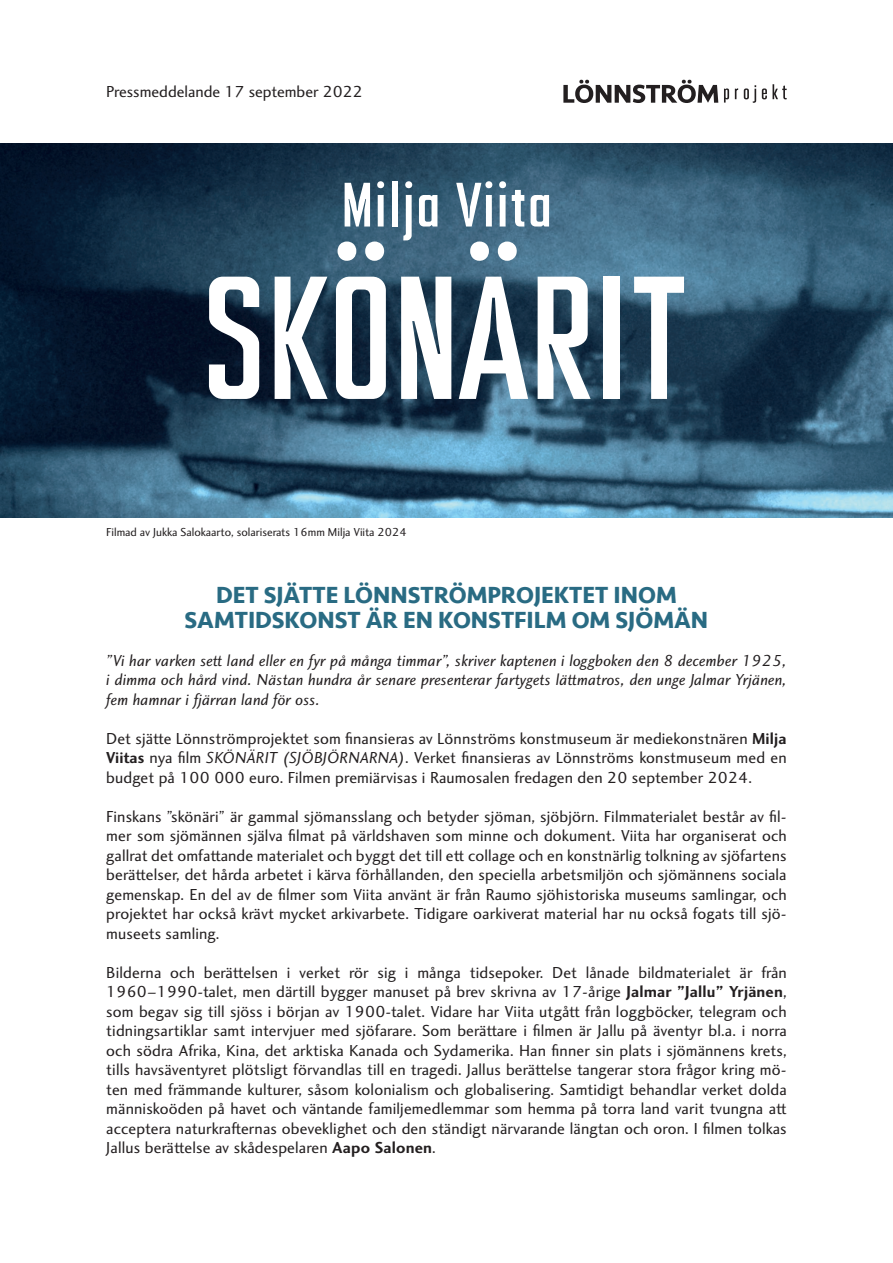
<style>
.page{position:relative;width:893px;height:1263px;background:#fff}
.page>*{position:absolute;margin:0;border:0;box-sizing:border-box;transform-origin:0 0}
.t1{font:58.35px "Ampero";letter-spacing:.02em;color:#fff}
.t2{font:700 24px/25.5px "Seravek";color:#296b83;text-align:center}
.t3{font:16.5px/19.5px "Charlotte Sans Std";letter-spacing:.01em;color:#231f20;text-align:justify}
.t4{font:italic 16.5px/19.5px "Charlotte Sans Std";letter-spacing:.01em;color:#231f20;text-align:justify}
.t5{font:12px "Charlotte Sans Std";color:#231f20}
.s1{font-weight:700}
.s2{font-style:italic}
</style>
<div class="page">
<img style="left:0;top:144px;width:893px;height:374px">
<svg style="left:209px;top:277px;width:50px;height:122px"></svg>
<svg style="left:275px;top:277px;width:53px;height:122px"></svg>
<svg style="left:336px;top:241px;width:50px;height:158px"></svg>
<svg style="left:401px;top:277px;width:50px;height:122px"></svg>
<svg style="left:459px;top:241px;width:69px;height:158px"></svg>
<svg style="left:538px;top:277px;width:53px;height:122px"></svg>
<div style="left:603px;top:277px;width:16px;height:122px;background:#fff"></div>
<svg style="left:634px;top:277px;width:50px;height:122px"></svg>
<svg style="left:563px;top:80px;width:155px;height:23px"></svg>
<svg style="left:724px;top:88px;width:5px;height:15px"></svg>
<svg style="left:735px;top:88px;width:3px;height:11px"></svg>
<svg style="left:744px;top:85px;width:12px;height:18px"></svg>
<svg style="left:762px;top:84px;width:25px;height:15px"></svg>
<p class="t3" style="left:106px;top:82px;width:258px">Pressmeddelande 17 september 2022</p>
<h1 class="t1" style="left:341px;top:167px;width:212px">Milja Viita</h1>
<p class="t5" style="left:106px;top:525px;width:302px">Filmad av Jukka Salokaarto, solariserats 16mm Milja Viita 2024</p>
<h2 class="t2" style="left:185px;top:581px;width:525px">DET SJÄTTE LÖNNSTRÖMPROJEKTET INOM<br>SAMTIDSKONST ÄR EN KONSTFILM OM SJÖMÄN</h2>
<p class="t4" style="left:106px;top:651px;width:682px">”Vi har varken sett land eller en fyr på många timmar”, skriver kaptenen i loggboken den 8 december 1925, i dimma och hård vind. Nästan hundra år senare presenterar fartygets lättmatros, den unge Jalmar Yrjänen, fem hamnar i fjärran land för oss.</p>
<p class="t3" style="left:106px;top:729px;width:682px">Det sjätte Lönnströmprojektet som finansieras av Lönnströms konstmuseum är mediekonstnären <span class="s1">Milja Viitas</span> nya film <span class="s2">SKÖNÄRIT (SJÖBJÖRNARNA)</span>. Verket finansieras av Lönnströms konstmuseum med en budget på 100 000 euro. Filmen premiärvisas i Raumosalen fredagen den 20 september 2024.</p>
<p class="t3" style="left:106px;top:807px;width:682px">Finskans ”skönäri” är gammal sjömansslang och betyder sjöman, sjöbjörn. Filmmaterialet består av fil&shy;mer som sjömännen själva filmat på världshaven som minne och dokument. Viita har organiserat och gallrat det omfattande materialet och byggt det till ett collage och en konstnärlig tolkning av sjöfartens berättelser, det hårda arbetet i kärva förhållanden, den speciella arbetsmiljön och sjömännens sociala gemenskap. En del av de filmer som Viita använt är från Raumo sjöhistoriska museums samlingar, och projektet har också krävt mycket arkivarbete. Tidigare oarkiverat material har nu också fogats till sjö&shy;museets samling.</p>
<p class="t3" style="left:106px;top:963px;width:682px">Bilderna och berättelsen i verket rör sig i många tidsepoker. Det lånade bildmaterialet är från 1960–1990-talet, men därtill bygger manuset på brev skrivna av 17-årige <span class="s1">Jalmar ”Jallu” Yrjänen</span>, som begav sig till sjöss i början av 1900-talet. Vidare har Viita utgått från loggböcker, telegram och tidningsartiklar samt intervjuer med sjöfarare. Som berättare i filmen är Jallu på äventyr bl.a. i norra och södra Afrika, Kina, det arktiska Kanada och Sydamerika. Han finner sin plats i sjömännens krets, tills havsäventyret plötsligt förvandlas till en tragedi. Jallus berättelse tangerar stora frågor kring mö&shy;ten med främmande kulturer, såsom kolonialism och globalisering. Samtidigt behandlar verket dolda människoöden på havet och väntande familjemedlemmar som hemma på torra land varit tvungna att acceptera naturkrafternas obeveklighet och den ständigt närvarande längtan och oron. I filmen tolkas Jallus berättelse av skådespelaren <span class="s1">Aapo Salonen</span>.</p>
</div>
